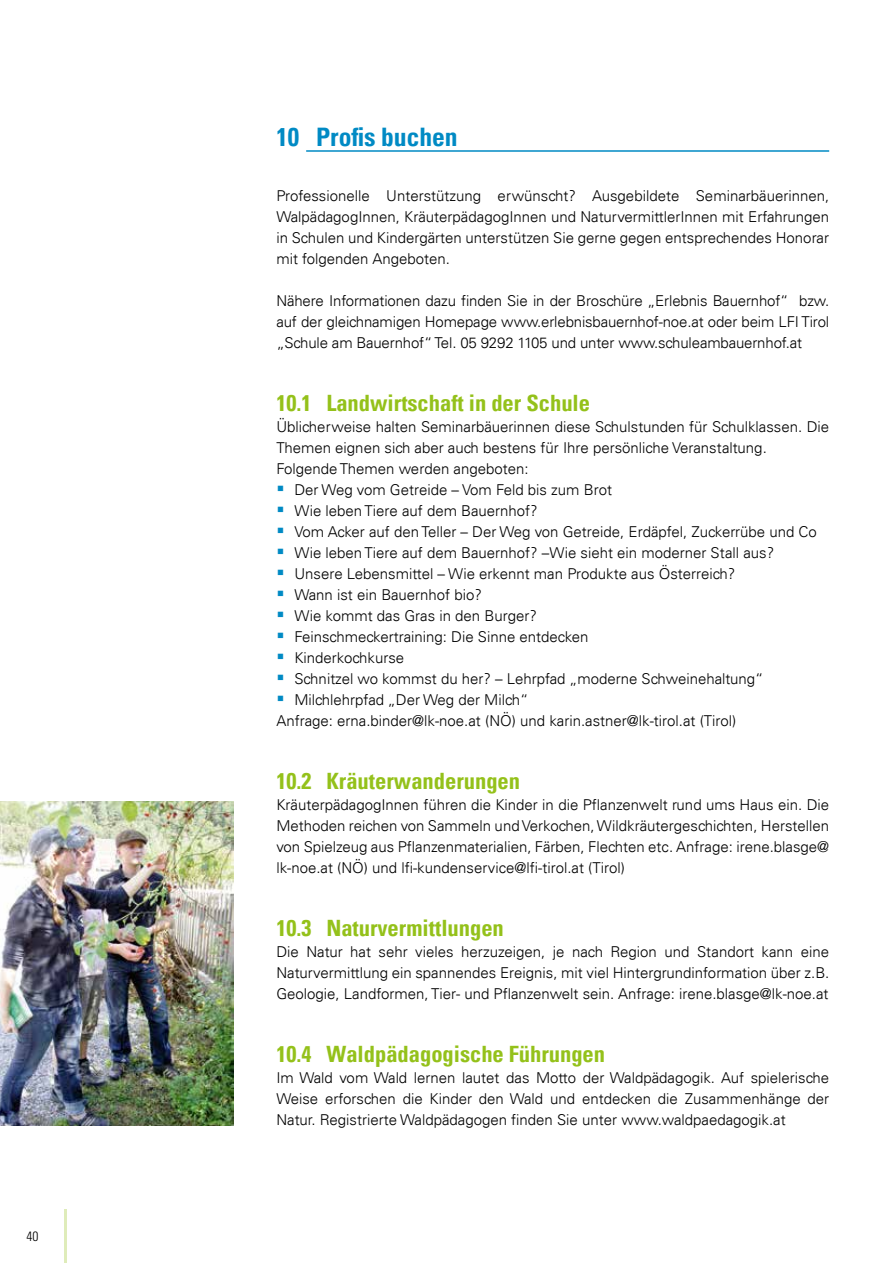
<style>
.page{position:relative;width:893px;height:1263px;background:#fff}
.page>*{position:absolute;margin:0;border:0;box-sizing:border-box;transform-origin:0 0}
.t1{font:700 condensed 25.5px "Univers";color:#008ac4}
.t2{font:700 condensed 22.5px "Univers";color:#94c11a}
.t3{font:300 15px/21px "Univers";color:#000;text-align:justify}
.t4{font:300 condensed 13.5px "Univers LT";color:#000}
</style>
<div class="page">
<hr style="left:64px;top:1209px;width:3px;height:54px;background:#94c11a">
<hr style="left:306px;top:150px;width:523px;height:2px;background:#008ac4">
<img style="left:0;top:801px;width:234px;height:324px">
<p class="t4" style="left:27px;top:1228px;width:13px">40</p>
<h1 class="t1" style="left:276px;top:121px;width:183px">10 Profis buchen</h1>
<p class="t3" style="left:276px;top:185px;width:554px">Professionelle Unterstützung erwünscht? Ausgebildete Seminarbäuerinnen, WalpädagogInnen, KräuterpädagogInnen und NaturvermittlerInnen mit Erfahrungen in Schulen und Kindergärten unterstützen Sie gerne gegen entsprechendes Honorar mit folgenden Angeboten.</p>
<p class="t3" style="left:276px;top:290px;width:554px">Nähere Informationen dazu finden Sie in der Broschüre „Erlebnis Bauernhof“ bzw. auf der gleichnamigen Homepage www.erlebnisbauernhof-noe.at oder beim LFI Tirol „Schule am Bauernhof“ Tel. 05 9292 1105 und unter www.schuleambauernhof.at</p>
<h2 class="t2" style="left:276px;top:389px;width:315px">10.1 Landwirtschaft in der Schule</h2>
<p class="t3" style="left:276px;top:416px;width:554px">Üblicherweise halten Seminarbäuerinnen diese Schulstunden für Schulklassen. Die</p>
<p class="t3" style="left:276px;top:437px;width:492px">Themen eignen sich aber auch bestens für Ihre persönliche Veranstaltung.</p>
<p class="t3" style="left:276px;top:458px;width:254px">Folgende Themen werden angeboten:</p>
<p class="t3" style="left:294px;top:479px;width:319px">Der Weg vom Getreide – Vom Feld bis zum Brot</p>
<p class="t3" style="left:294px;top:500px;width:245px">Wie leben Tiere auf dem Bauernhof?</p>
<p class="t3" style="left:294px;top:521px;width:524px">Vom Acker auf den Teller – Der Weg von Getreide, Erdäpfel, Zuckerrübe und Co</p>
<p class="t3" style="left:294px;top:542px;width:481px">Wie leben Tiere auf dem Bauernhof? –Wie sieht ein moderner Stall aus?</p>
<p class="t3" style="left:294px;top:563px;width:442px">Unsere Lebensmittel – Wie erkennt man Produkte aus Österreich?</p>
<p class="t3" style="left:294px;top:584px;width:189px">Wann ist ein Bauernhof bio?</p>
<p class="t3" style="left:294px;top:605px;width:244px">Wie kommt das Gras in den Burger?</p>
<p class="t3" style="left:294px;top:626px;width:296px">Feinschmeckertraining: Die Sinne entdecken</p>
<p class="t3" style="left:294px;top:647px;width:111px">Kinderkochkurse</p>
<p class="t3" style="left:294px;top:668px;width:471px">Schnitzel wo kommst du her? – Lehrpfad „moderne Schweinehaltung“</p>
<p class="t3" style="left:294px;top:689px;width:236px">Milchlehrpfad „Der Weg der Milch“</p>
<p class="t3" style="left:276px;top:710px;width:461px">Anfrage: erna.binder@lk-noe.at (NÖ) und karin.astner@lk-tirol.at (Tirol)</p>
<h2 class="t2" style="left:276px;top:767px;width:245px">10.2 Kräuterwanderungen</h2>
<p class="t3" style="left:276px;top:794px;width:554px">KräuterpädagogInnen führen die Kinder in die Pflanzenwelt rund ums Haus ein. Die Methoden reichen von Sammeln und Verkochen, Wildkräutergeschichten, Herstellen von Spielzeug aus Pflanzenmaterialien, Färben, Flechten etc. Anfrage: irene.blasge@ lk-noe.at (NÖ) und lfi-kundenservice@lfi-tirol.at (Tirol)</p>
<h2 class="t2" style="left:276px;top:914px;width:229px">10.3 Naturvermittlungen</h2>
<p class="t3" style="left:276px;top:941px;width:554px">Die Natur hat sehr vieles herzuzeigen, je nach Region und Standort kann eine Naturvermittlung ein spannendes Ereignis, mit viel Hintergrundinformation über z.B.<br>Geologie, Landformen, Tier- und Pflanzenwelt sein. Anfrage: irene.blasge@lk-noe.at</p>
<h2 class="t2" style="left:276px;top:1040px;width:330px">10.4 Waldpädagogische Führungen</h2>
<p class="t3" style="left:276px;top:1067px;width:554px">Im Wald vom Wald lernen lautet das Motto der Waldpädagogik. Auf spielerische Weise erforschen die Kinder den Wald und entdecken die Zusammenhänge der Natur. Registrierte Waldpädagogen finden Sie unter www.waldpaedagogik.at</p>
</div>
